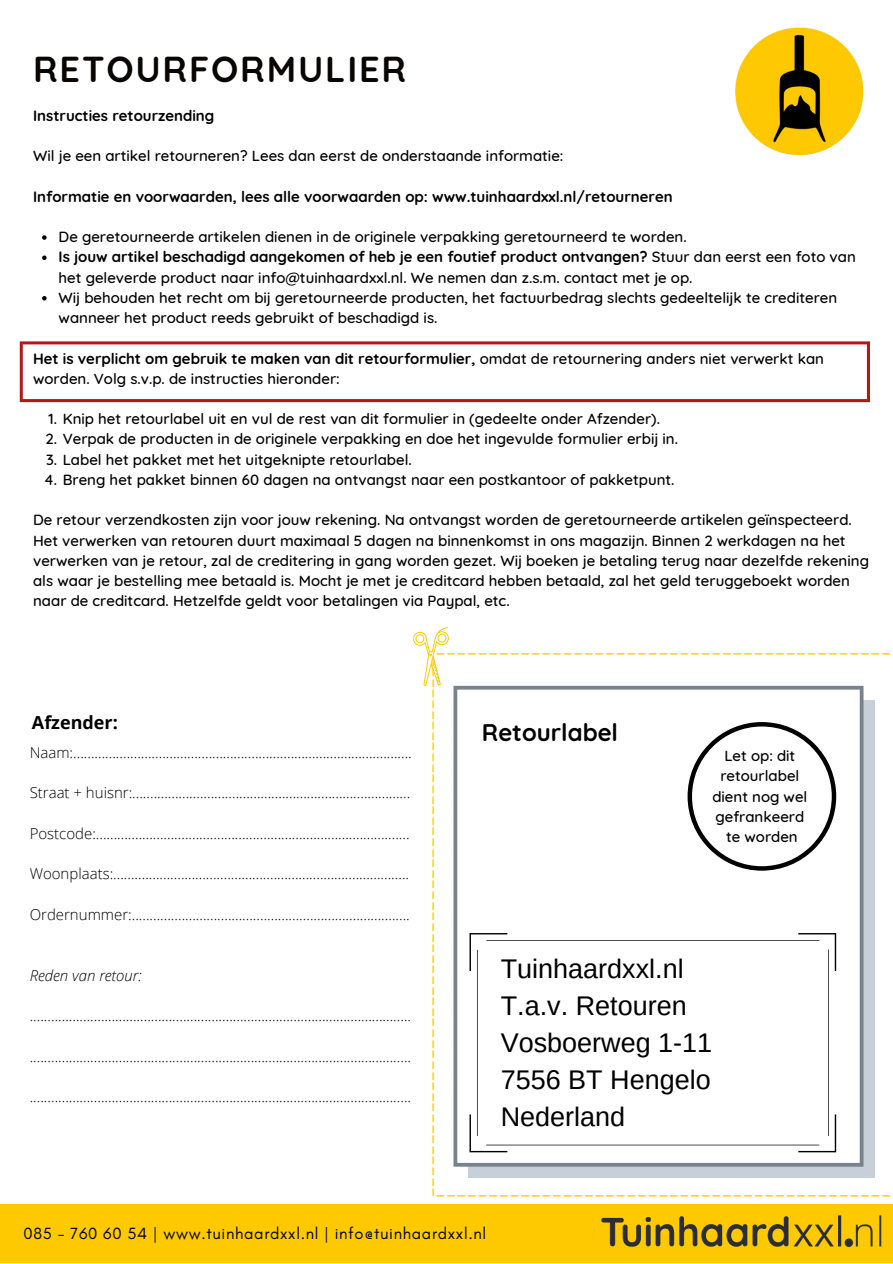
<style>
.page{position:relative;width:893px;height:1264px;background:#fff}
.page>*{position:absolute;margin:0;border:0;box-sizing:border-box;transform-origin:0 0}
.t1{font:700 36px "Quicksand";letter-spacing:.05em;color:#080503}
.t2{font:300 33px "Open Sans";color:#ffc900}
.t3{font:27px/37px "Arimo";color:#000}
.t4{font:700 24px "Quicksand";color:#000}
.t5{font:700 18px "Open Sans";color:#000}
.t6{font:16.5px "Glacial Indifference";letter-spacing:.04em;color:#000}
.t7{font:500 15px/20.2px "Quicksand";color:#000}
.t8{font:300 15px "Open Sans";color:#000}
.t9{font:700 15px "Quicksand";color:#000}
.t10{font:italic 300 15px "Open Sans";color:#000}
.s1{font-weight:700}
</style>
<div class="page">
<div style="left:0;top:1203px;width:892px;height:59px;background:#ffc900"></div>
<svg style="left:20px;top:341px;width:849px;height:61px"></svg>
<svg style="left:42px;top:235px;width:5px;height:5px"></svg>
<svg style="left:42px;top:255px;width:5px;height:5px"></svg>
<svg style="left:42px;top:296px;width:5px;height:4px"></svg>
<svg style="left:468px;top:700px;width:406px;height:477px;fill:#c7d0d8"></svg>
<svg style="left:453px;top:685px;width:410px;height:481px"></svg>
<svg style="left:687px;top:722px;width:149px;height:148px"></svg>
<svg style="left:469px;top:933px;width:367px;height:219px"></svg>
<img style="left:735px;top:27px;width:129px;height:129px">
<img style="left:591px;top:1203px;width:292px;height:45px">
<svg style="left:413px;top:627px;width:36px;height:59px"></svg>
<h1 class="t1" style="left:33px;top:39px;width:374px">RETOURFORMULIER</h1>
<p class="t9" style="left:33px;top:103px;width:183px">Instructies retourzending</p>
<p class="t7" style="left:33px;top:144px;width:532px">Wil je een artikel retourneren? Lees dan eerst de onderstaande informatie:</p>
<p class="t9" style="left:33px;top:184px;width:641px">Informatie en voorwaarden, lees alle voorwaarden op: www.tuinhaardxxl.nl/retourneren</p>
<p class="t7" style="left:59px;top:225px;width:798px">De geretourneerde artikelen dienen in de originele verpakking geretourneerd te worden.<br><span class="s1">Is jouw artikel beschadigd aangekomen of heb je een foutief product ontvangen?</span> Stuur dan eerst een foto van het geleverde product naar info@tuinhaardxxl.nl. We nemen dan z.s.m. contact met je op.<br>Wij behouden het recht om bij geretourneerde producten, het factuurbedrag slechts gedeeltelijk te crediteren wanneer het product reeds gebruikt of beschadigd is.</p>
<p class="t7" style="left:33px;top:346px;width:792px"><span class="s1">Het is verplicht om gebruik te maken van dit retourformulier,</span> omdat de retournering anders niet verwerkt kan worden. Volg s.v.p. de instructies hieronder:</p>
<p class="t7" style="left:49px;top:407px;width:613px">1. Knip het retourlabel uit en vul de rest van dit formulier in (gedeelte onder Afzender).</p>
<p class="t7" style="left:46px;top:427px;width:634px">2. Verpak de producten in de originele verpakking en doe het ingevulde formulier erbij in.</p>
<p class="t7" style="left:46px;top:448px;width:367px">3. Label het pakket met het uitgeknipte retourlabel.</p>
<p class="t7" style="left:44px;top:468px;width:632px">4. Breng het pakket binnen 60 dagen na ontvangst naar een postkantoor of pakketpunt.</p>
<p class="t7" style="left:33px;top:508px;width:837px">De retour verzendkosten zijn voor jouw rekening. Na ontvangst worden de geretourneerde artikelen geïnspecteerd.<br>Het verwerken van retouren duurt maximaal 5 dagen na binnenkomst in ons magazijn. Binnen 2 werkdagen na het verwerken van je retour, zal de creditering in gang worden gezet. Wij boeken je betaling terug naar dezelfde rekening als waar je bestelling mee betaald is. Mocht je met je creditcard hebben betaald, zal het geld teruggeboekt worden naar de creditcard. Hetzelfde geldt voor betalingen via Paypal, etc.</p>
<p class="t5" style="left:32px;top:709px;width:87px">Afzender:</p>
<p class="t8" style="left:30px;top:742px;width:383px">Naam:...............................................................................................</p>
<p class="t8" style="left:30px;top:782px;width:382px">Straat + huisnr:..............................................................................</p>
<p class="t8" style="left:30px;top:823px;width:381px">Postcode:........................................................................................</p>
<p class="t8" style="left:30px;top:863px;width:381px">Woonplaats:...................................................................................</p>
<p class="t8" style="left:30px;top:904px;width:381px">Ordernummer:..............................................................................</p>
<p class="t10" style="left:30px;top:964px;width:114px">Reden van retour:</p>
<p class="t8" style="left:30px;top:1005px;width:383px">...........................................................................................................</p>
<p class="t8" style="left:30px;top:1045px;width:383px">...........................................................................................................</p>
<p class="t8" style="left:30px;top:1086px;width:383px">...........................................................................................................</p>
<h2 class="t2" style="left:435px;top:628px;width:458px">-------------------------------------------</h2>
<h2 class="t2" style="left:459px;top:656px;width:543px;rotate:90deg">---------------------------------------------------</h2>
<h3 class="t4" style="left:482px;top:712px;width:138px">Retourlabel</h3>
<p class="t7" style="left:712px;top:744px;width:96px;text-align:center">Let op: dit retourlabel dient nog wel gefrankeerd te worden</p>
<h3 class="t3" style="left:500px;top:950px;width:213px">Tuinhaardxxl.nl<br>T.a.v. Retouren<br>Vosboerweg 1-11<br>7556 BT Hengelo<br>Nederland</h3>
<h2 class="t2" style="left:435px;top:1169px;width:458px">-------------------------------------------</h2>
<p class="t6" style="left:24px;top:1224px;width:464px">085 - 760 60 54 | www.tuinhaardxxl.nl | info@tuinhaardxxl.nl</p>
</div>
